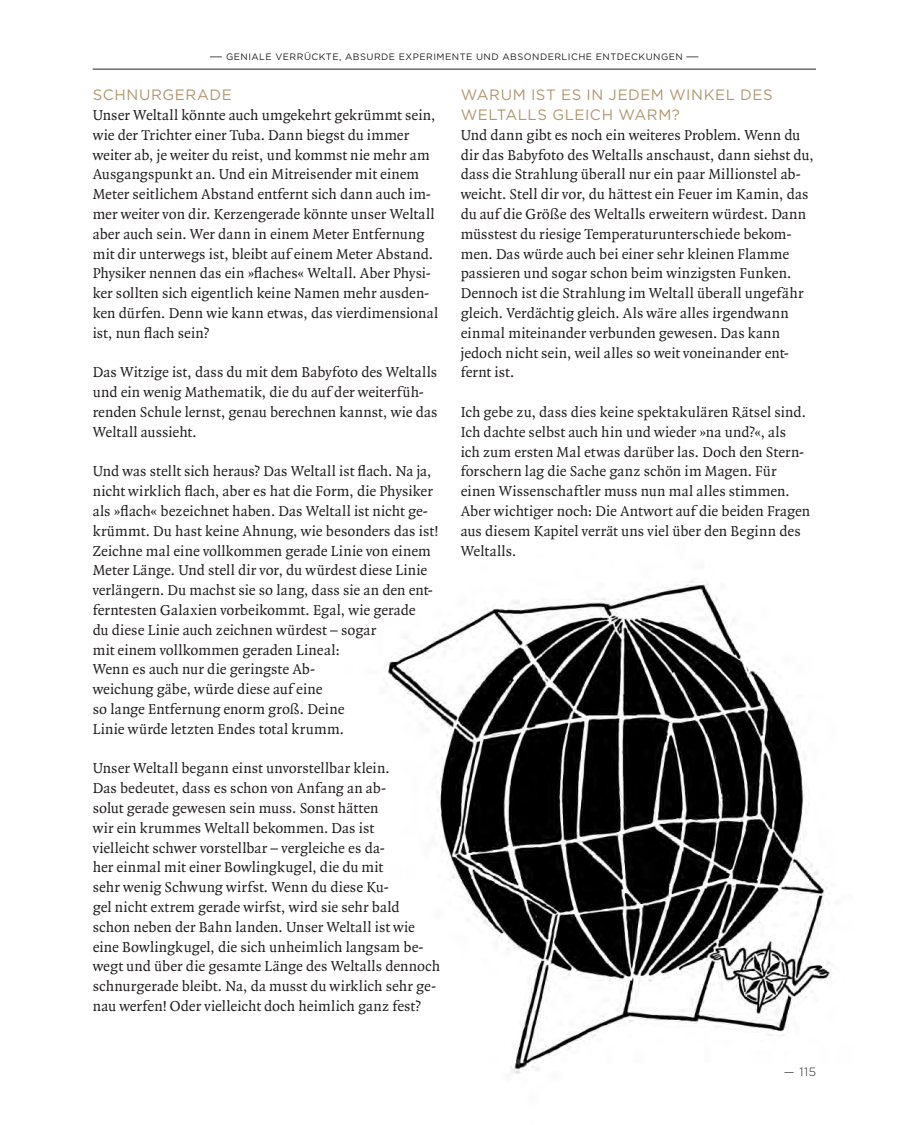
<style>
.page{position:relative;width:913px;height:1125px;background:#fff}
.page>*{position:absolute;margin:0;border:0;box-sizing:border-box;transform-origin:0 0}
.t1{font:15.45px/19.8px "Quadraat";letter-spacing:.005em;color:#231f20}
.t2{font:15px/19.8px "Gotham";letter-spacing:.035em;color:#b1966f}
.t3{font:300 12px "Gotham HTF";color:#231f20}
.t4{font:12px "Quadraat Small Caps";color:#231f20}
.t5{font:9.3px "Gotham";letter-spacing:.05em;color:#231f20}
.s1{font-family:"Quadraat Small Caps";font-size:12px}
</style>
<div class="page">
<img style="left:385px;top:581px;width:446px;height:493px">
<hr style="left:93px;top:69px;width:722px;height:1px;background:#231f20">
<p class="t5" style="left:210px;top:50px;width:31px"><span class="s1">—</span> GENIALE</p>
<p class="t5" style="left:275px;top:50px;width:8px">VERRÜCKTE</p>
<p class="t5" style="left:339px;top:50px;width:15px">, ABSURDE</p>
<p class="t5" style="left:399px;top:50px;width:22px">EXPERIMENTE</p>
<p class="t5" style="left:476px;top:50px;width:9px">UND</p>
<p class="t5" style="left:502px;top:50px;width:8px">ABSONDERLICHE</p>
<p class="t5" style="left:595px;top:50px;width:15px">ENTDECKUNGEN</p>
<p class="t4" style="left:686px;top:50px;width:13px">—</p>
<p class="t2" style="left:93px;top:85px;width:141px">SCHNURGERADE</p>
<p class="t1" style="left:93px;top:106px;width:347px">Unser Weltall könnte auch umgekehrt gekrümmt sein, wie der Trichter einer Tuba. Dann biegst du immer weiter ab, je weiter du reist, und kommst nie mehr am Ausgangspunkt an. Und ein Mitreisender mit einem Meter seitlichem Abstand entfernt sich dann auch im&shy;mer weiter von dir. Kerzengerade könnte unser Weltall aber auch sein. Wer dann in einem Meter Entfernung mit dir unterwegs ist, bleibt auf einem Meter Abstand.<br>Physiker nennen das ein »flaches« Weltall. Aber Physi&shy;ker sollten sich eigentlich keine Namen mehr ausden&shy;ken dürfen. Denn wie kann etwas, das vierdimensional ist, nun flach sein?</p>
<p class="t1" style="left:93px;top:363px;width:346px">Das Witzige ist, dass du mit dem Babyfoto des Weltalls und ein wenig Mathematik, die du auf der weiterfüh&shy;renden Schule lernst, genau berechnen kannst, wie das Weltall aussieht.</p>
<p class="t1" style="left:93px;top:462px;width:347px">Und was stellt sich heraus? Das Weltall ist flach. Na ja, nicht wirklich flach, aber es hat die Form, die Physiker als »flach« bezeichnet haben. Das Weltall ist nicht ge&shy;krümmt. Du hast keine Ahnung, wie besonders das ist!<br>Zeichne mal eine vollkommen gerade Linie von einem Meter Länge. Und stell dir vor, du würdest diese Linie verlängern. Du machst sie so lang, dass sie an den ent&shy;ferntesten Galaxien vorbeikommt. Egal, wie gerade<br>du diese Linie auch zeichnen würdest – sogar<br>mit einem vollkommen geraden Lineal:<br>Wenn es auch nur die geringste Ab-<br>weichung gäbe, würde diese auf eine<br>so lange Entfernung enorm groß. Deine<br>Linie würde letzten Endes total krumm.</p>
<p class="t1" style="left:93px;top:759px;width:349px">Unser Weltall begann einst unvorstellbar klein.<br>Das bedeutet, dass es schon von Anfang an ab-<br>solut gerade gewesen sein muss. Sonst hätten<br>wir ein krummes Weltall bekommen. Das ist<br>vielleicht schwer vorstellbar – vergleiche es da-<br>her einmal mit einer Bowlingkugel, die du mit<br>sehr wenig Schwung wirfst. Wenn du diese Ku-<br>gel nicht extrem gerade wirfst, wird sie sehr bald schon neben der Bahn landen. Unser Weltall ist wie eine Bowlingkugel, die sich unheimlich langsam be&shy;wegt und über die gesamte Länge des Weltalls dennoch schnurgerade bleibt. Na, da musst du wirklich sehr ge&shy;nau werfen! Oder vielleicht doch heimlich ganz fest?</p>
<p class="t2" style="left:460px;top:85px;width:313px">WARUM IST ES IN JEDEM WINKEL DES<br>WELTALLS GLEICH WARM?</p>
<p class="t1" style="left:460px;top:125px;width:354px">Und dann gibt es noch ein weiteres Problem. Wenn du dir das Babyfoto des Weltalls anschaust, dann siehst du, dass die Strahlung überall nur ein paar Millionstel ab&shy;weicht. Stell dir vor, du hättest ein Feuer im Kamin, das du auf die Größe des Weltalls erweitern würdest. Dann müsstest du riesige Temperaturunterschiede bekom&shy;men. Das würde auch bei einer sehr kleinen Flamme passieren und sogar schon beim winzigsten Funken.<br>Dennoch ist die Strahlung im Weltall überall ungefähr gleich. Verdächtig gleich. Als wäre alles irgendwann einmal miteinander verbunden gewesen. Das kann jedoch nicht sein, weil alles so weit voneinander ent&shy;fernt ist.</p>
<p class="t1" style="left:460px;top:403px;width:351px">Ich gebe zu, dass dies keine spektakulären Rätsel sind.<br>Ich dachte selbst auch hin und wieder »na und?«, als<br>ich zum ersten Mal etwas darüber las. Doch den Stern&shy;forschern lag die Sache ganz schön im Magen. Für einen Wissenschaftler muss nun mal alles stimmen.<br>Aber wichtiger noch: Die Antwort auf die beiden Fragen aus diesem Kapitel verrät uns viel über den Beginn des Weltalls.</p>
<p class="t3" style="left:783px;top:1065px;width:34px">— 115</p>
</div>
